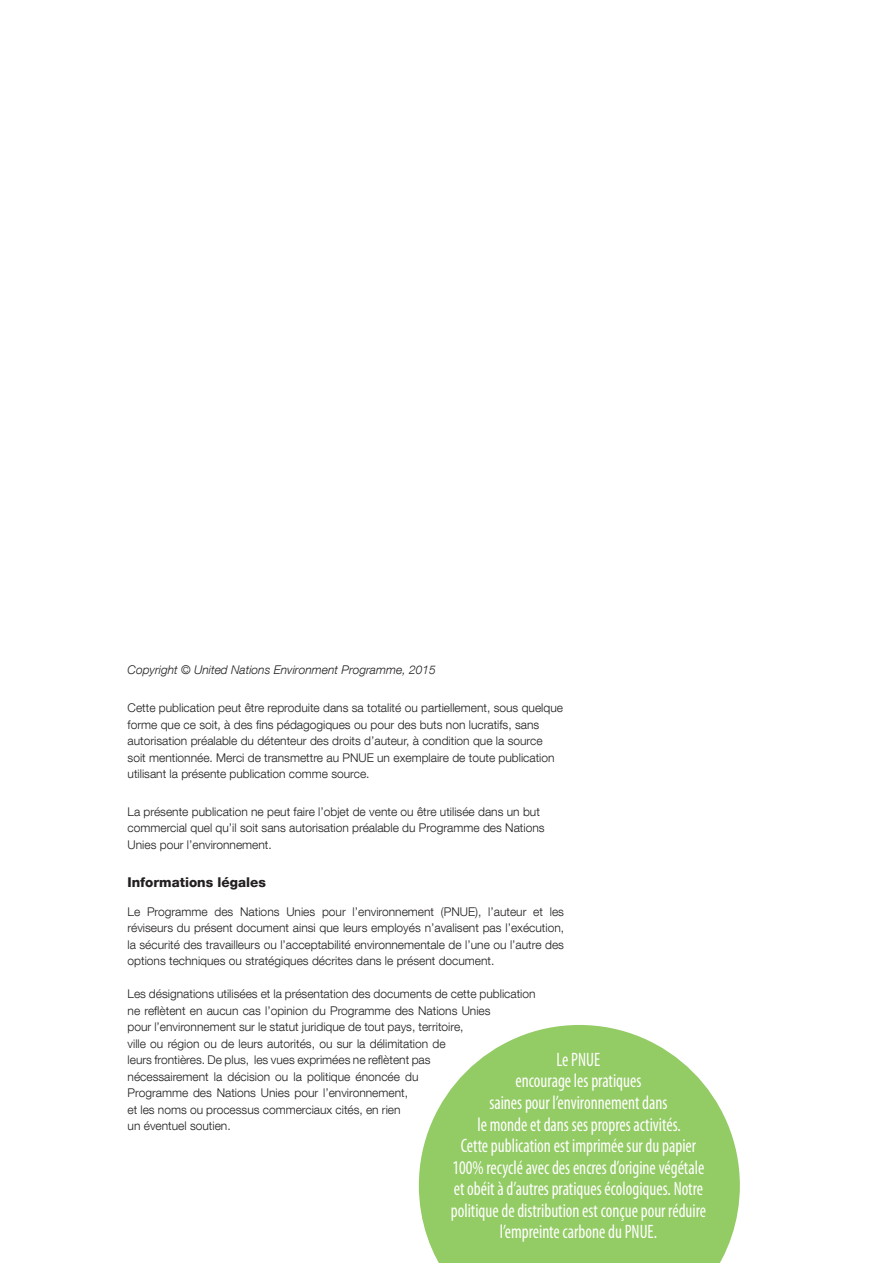
<style>
.page{position:relative;width:893px;height:1263px;background:#fff}
.page>*{position:absolute;margin:0;border:0;box-sizing:border-box;transform-origin:0 0}
.t1{font:condensed 19.5px/21.6px "Myriad Pro";color:#fff;text-align:center;scale:.89 1}
.t2{font:800 13.5px "Helvetica Neue LT Com";color:#231f20}
.t3{font:300 12px/16.5px "Helvetica Neue LT Com";color:#231f20}
.t4{font:italic 300 12px "Helvetica Neue LT Com";color:#231f20}
</style>
<div class="page">
<svg style="left:419px;top:1025px;width:321px;height:238px;fill:#93cb64"></svg>
<p class="t4" style="left:128px;top:663px;width:310px">Copyright © United Nations Environment Programme, 2015</p>
<p class="t3" style="left:128px;top:699px;width:437px">Cette publication peut être reproduite dans sa totalité ou partiellement, sous quelque forme que ce soit, à des fins pédagogiques ou pour des buts non lucratifs, sans autorisation préalable du détenteur des droits d’auteur, à condition que la source soit mentionnée. Merci de transmettre au PNUE un exemplaire de toute publication utilisant la présente publication comme source.</p>
<p class="t3" style="left:128px;top:803px;width:418px">La présente publication ne peut faire l’objet de vente ou être utilisée dans un but commercial quel qu’il soit sans autorisation préalable du Programme des Nations<br>Unies pour l’environnement.</p>
<p class="t2" style="left:128px;top:874px;width:140px">Informations légales</p>
<p class="t3" style="left:128px;top:903px;width:438px;text-align:justify">Le Programme des Nations Unies pour l’environnement (PNUE), l’auteur et les réviseurs du présent document ainsi que leurs employés n’avalisent pas l’exécution, la sécurité des travailleurs ou l’acceptabilité environnementale de l’une ou l’autre des options techniques ou stratégiques décrites dans le présent document.</p>
<p class="t3" style="left:128px;top:985px;width:410px">Les désignations utilisées et la présentation des documents de cette publication ne reflètent en aucun cas l’opinion du Programme des Nations Unies<br>pour l’environnement sur le statut juridique de tout pays, territoire,<br>ville ou région ou de leurs autorités, ou sur la délimitation de<br>leurs frontières. De plus, les vues exprimées ne reflètent pas<br>nécessairement la décision ou la politique énoncée du<br>Programme des Nations Unies pour l’environnement,<br>et les noms ou processus commerciaux cités, en rien<br>un éventuel soutien.</p>
<p class="t1" style="left:451px;top:1048px;width:288px">Le PNUE<br>encourage les pratiques<br>saines pour l’environnement dans<br>le monde et dans ses propres activités.<br>Cette publication est imprimée sur du papier 100% recyclé avec des encres d’origine végétale et obéit à d’autres pratiques écologiques. Notre politique de distribution est conçue pour réduire l’empreinte carbone du PNUE.</p>
</div>
